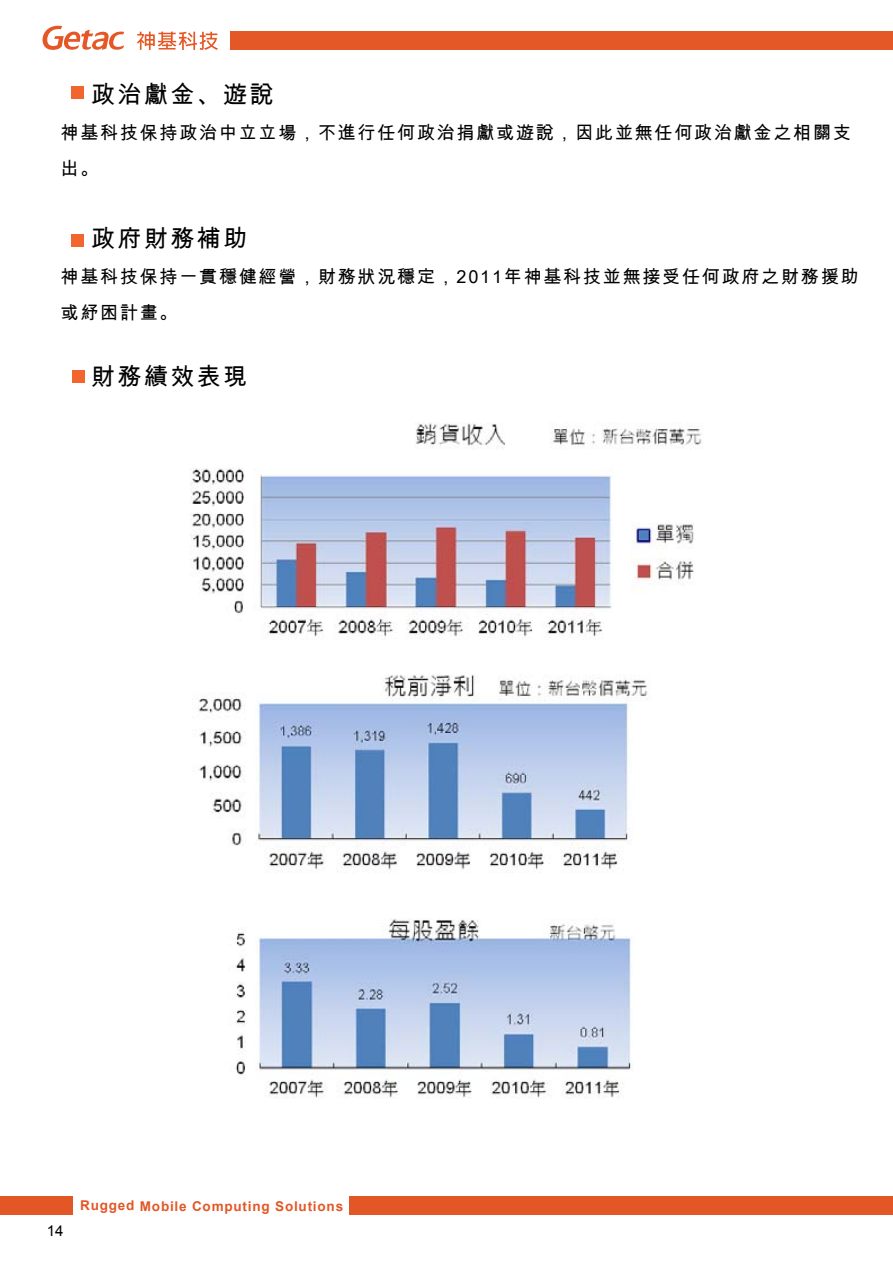
<style>
.page{position:relative;width:893px;height:1263px;background:#fff}
.page>*{position:absolute;margin:0;border:0;box-sizing:border-box;transform-origin:0 0}
.t1{font:24px "Arial Unicode MS";letter-spacing:.1em;color:#000}
.t2{font:18px/36px "Arial Unicode MS";letter-spacing:.1em;color:#000}
.t3{font:15px "Arial";color:#000}
.t4{font:700 13.5px "Arial";letter-spacing:.055em;color:#e35726}
</style>
<div class="page">
<div style="left:0;top:1197px;width:73px;height:18px;background:#e35726"></div>
<div style="left:349px;top:1197px;width:544px;height:18px;background:#e35726"></div>
<svg style="left:42px;top:26px;width:82px;height:24px"></svg>
<svg style="left:137px;top:32px;width:81px;height:18px"></svg>
<div style="left:231px;top:32px;width:662px;height:18px;background:#e45726"></div>
<div style="left:71px;top:86px;width:12px;height:13px;background:#f2652f"></div>
<div style="left:71px;top:234px;width:12px;height:13px;background:#f2652f"></div>
<div style="left:72px;top:370px;width:13px;height:13px;background:#f2652f"></div>
<img style="left:190px;top:422px;width:513px;height:216px">
<img style="left:198px;top:674px;width:450px;height:199px">
<img style="left:235px;top:918px;width:397px;height:181px">
<h1 class="t1" style="left:91px;top:77px;width:184px">政治獻金、遊說</h1>
<p class="t2" style="left:61px;top:114px;width:792px">神基科技保持政治中立立場，不進行任何政治捐獻或遊說，因此並無任何政治獻金之相關支出。</p>
<h1 class="t1" style="left:91px;top:221px;width:157px">政府財務補助</h1>
<p class="t2" style="left:61px;top:258px;width:799px">神基科技保持一貫穩健經營，財務狀況穩定，2011年神基科技並無接受任何政府之財務援助或紓困計畫。</p>
<h1 class="t1" style="left:91px;top:359px;width:157px">財務績效表現</h1>
<p class="t3" style="left:47px;top:1220px;width:18px">14</p>
<p class="t4" style="left:80px;top:1197px;width:265px">Rugged Mobile Computing Solutions</p>
</div>
